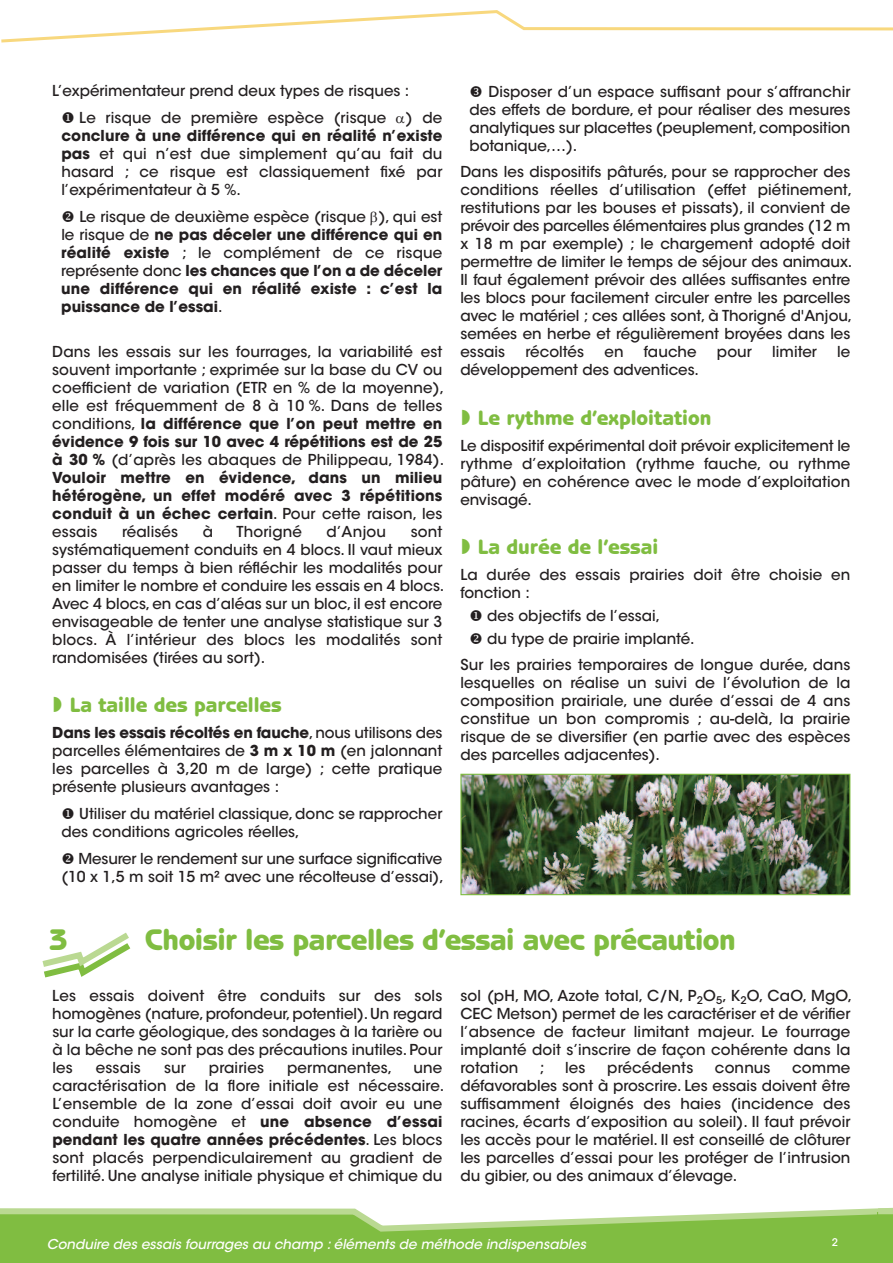
<style>
.page{position:relative;width:893px;height:1263px;background:#fff}
.page>*{position:absolute;margin:0;border:0;box-sizing:border-box;transform-origin:0 0}
.t1{font:800 30px "Benguiat Gothic Std";letter-spacing:-.015em;color:#80bd41}
.t2{font:800 21px "Benguiat Gothic Std";color:#80bd41}
.t3{font:500 15px/18px "ITC Avant Garde Std";color:#231f20}
.t4{font:700 15px/18px "ITC Avant Garde Std";letter-spacing:.005em;color:#231f20;text-align:justify}
.t5{font:italic 500 13.5px "ITC Avant Garde Std";color:#fff}
.t6{font:500 10.5px "ITC Avant Garde Std";color:#fff}
.s1{font-weight:700}
.s2{font-weight:500}
</style>
<div class="page">
<svg style="left:1px;top:10px;width:892px;height:33px"></svg>
<svg style="left:0;top:1207px;width:893px;height:56px;background:#94c75f"></svg>
<svg style="left:42px;top:932px;width:89px;height:46px"></svg>
<img style="left:462px;top:776px;width:386px;height:117px">
<div style="left:460px;top:774px;width:390px;height:121px;border:1px solid #80bd41"></div>
<p class="t3" style="left:52px;top:83px;width:359px">L’expérimentateur prend deux types de risques :</p>
<p class="t3" style="left:61px;top:110px;width:327px">◆ Le risque de première espèce (risque</p>
<p class="t3" style="left:406px;top:110px;width:38px">) de</p>
<p class="t3" style="left:61px;top:128px;width:383px;text-align:justify"><span class="s1">conclure à une différence qui en réalité n’existe pas</span> et qui n’est due simplement qu’au fait du hasard ; ce risque est classiquement fixé par l’expérimentateur à 5 %.</p>
<p class="t4" style="left:61px;top:209px;width:383px">❖ <span class="s2">Le risque de deuxième espèce (risque ), qui est le risque de</span> ne pas déceler une différence qui en réalité existe <span class="s2">; le complément de ce risque représente donc</span> les chances que l’on a de déceler une différence qui en réalité existe : c’est la puissance de l’essai<span class="s2">.</span></p>
<p class="t3" style="left:52px;top:344px;width:393px">Dans les essais sur les fourrages, la variabilité est souvent importante ; exprimée sur la base du CV ou coefficient de variation (ETR en % de la moyenne), elle est fréquemment de 8 à 10 %. Dans de telles conditions, <span class="s1">la différence que l’on peut mettre en évidence 9 fois sur 10 avec 4 répétitions est de 25 à 30 %</span> (d’après les abaques de Philippeau, 1984).<br><span class="s1">Vouloir mettre en évidence, dans un milieu hétérogène, un effet modéré avec 3 répétitions conduit à un échec certain</span>. Pour cette raison, les essais</p>
<p class="t3" style="left:122px;top:524px;width:58px">réalisés</p>
<p class="t3" style="left:203px;top:524px;width:12px">à</p>
<p class="t3" style="left:236px;top:524px;width:67px">Thorigné</p>
<p class="t3" style="left:327px;top:524px;width:61px">d’Anjou</p>
<p class="t3" style="left:52px;top:524px;width:393px;text-indent:358px">sont systématiquement conduits en 4 blocs. Il vaut mieux passer du temps à bien réfléchir les modalités pour en limiter le nombre et conduire les essais en 4 blocs.<br>Avec 4 blocs,en cas d’aléas sur un bloc,il est encore envisageable de tenter une analyse statistique sur 3 blocs. À l’intérieur des blocs les modalités sont randomisées (tirées au sort).</p>
<h2 class="t2" style="left:70px;top:697px;width:213px">La taille des parcelles</h2>
<p class="t3" style="left:52px;top:725px;width:392px;text-align:justify"><span class="s1">Dans les essais récoltés en fauche</span>,nous utilisons des parcelles élémentaires de <span class="s1">3 m x 10 m</span> (en jalonnant les parcelles à 3,20 m de large) ; cette pratique présente plusieurs avantages :</p>
<p class="t3" style="left:61px;top:806px;width:383px">◆ Utiliser du matériel classique,donc se rapprocher des conditions agricoles réelles,</p>
<p class="t3" style="left:61px;top:851px;width:384px">❖ Mesurer le rendement sur une surface significative (10 x 1,5 m soit 15 m² avec une récolteuse d’essai),</p>
<p class="t3" style="left:469px;top:84px;width:383px;text-align:justify;text-indent:19px">Disposer d’un espace suffisant pour s’affranchir des effets de bordure, et pour réaliser des mesures analytiques sur placettes (peuplement,composition botanique,…).</p>
<p class="t3" style="left:460px;top:164px;width:393px">Dans les dispositifs pâturés, pour se rapprocher des conditions réelles d’utilisation (effet piétinement, restitutions par les bouses et pissats), il convient de prévoir des parcelles élémentaires plus grandes (12 m x 18 m par exemple) ; le chargement adopté doit permettre de limiter le temps de séjour des animaux.<br>Il faut également prévoir des allées suffisantes entre les blocs pour facilement circuler entre les parcelles avec le matériel ; ces allées sont, à Thorigné d'Anjou, semées en herbe et régulièrement broyées dans les essais</p>
<p class="t3" style="left:525px;top:344px;width:60px">récoltés</p>
<p class="t3" style="left:604px;top:344px;width:21px">en</p>
<p class="t3" style="left:644px;top:344px;width:54px">fauche</p>
<p class="t3" style="left:717px;top:344px;width:36px">pour</p>
<p class="t3" style="left:772px;top:344px;width:46px">limiter</p>
<p class="t3" style="left:837px;top:344px;width:15px">le</p>
<p class="t3" style="left:460px;top:362px;width:240px">développement des adventices.</p>
<h2 class="t2" style="left:478px;top:410px;width:235px">Le rythme d’exploitation</h2>
<p class="t3" style="left:460px;top:438px;width:392px;text-align:justify">Le dispositif expérimental doit prévoir explicitement le rythme d’exploitation (rythme fauche, ou rythme pâture) en cohérence avec le mode d’exploitation envisagé.</p>
<h2 class="t2" style="left:478px;top:539px;width:182px">La durée de l’essai</h2>
<p class="t3" style="left:460px;top:567px;width:392px">La durée des essais prairies doit être choisie en fonction :</p>
<p class="t3" style="left:469px;top:608px;width:192px">◆ des objectifs de l’essai,</p>
<p class="t3" style="left:460px;top:626px;width:392px;line-height:26.5px;text-indent:9px">❖ du type de prairie implanté.<br>Sur les prairies temporaires de longue durée, dans</p>
<p class="t3" style="left:460px;top:675px;width:392px;text-align:justify">lesquelles on réalise un suivi de l’évolution de la composition prairiale, une durée d’essai de 4 ans constitue un bon compromis ; au-delà, la prairie risque de se diversifier (en partie avec des espèces des parcelles adjacentes).</p>
<h1 class="t1" style="left:49px;top:929px;width:20px">3</h1>
<h1 class="t1" style="left:145px;top:929px;width:593px">Choisir les parcelles d’essai avec précaution</h1>
<p class="t3" style="left:52px;top:988px;width:392px;text-align:justify">Les essais doivent être conduits sur des sols homogènes (nature,profondeur,potentiel).Un regard sur la carte géologique,des sondages à la tarière ou à la bêche ne sont pas des précautions inutiles. Pour les</p>
<p class="t3" style="left:460px;top:988px;width:393px">sol (pH, MO, Azote total, C/N, P<sub>2</sub>O<sub>5</sub>, K<sub>2</sub>O, CaO, MgO, CEC Metson) permet de les caractériser et de vérifier l’absence de facteur limitant majeur. Le fourrage implanté doit s’inscrire de façon cohérente dans la rotation</p>
<p class="t3" style="left:540px;top:1060px;width:6px">;</p>
<p class="t3" style="left:565px;top:1060px;width:22px">les</p>
<p class="t3" style="left:607px;top:1060px;width:88px">précédents</p>
<p class="t3" style="left:715px;top:1060px;width:57px">connus</p>
<p class="t3" style="left:96px;top:1060px;width:47px">essais</p>
<p class="t3" style="left:164px;top:1060px;width:23px">sur</p>
<p class="t3" style="left:209px;top:1060px;width:57px">prairies</p>
<p class="t3" style="left:287px;top:1060px;width:107px">permanentes,</p>
<p class="t3" style="left:52px;top:1060px;width:393px;text-indent:361px">une caractérisation de la flore initiale est nécessaire.<br>L’ensemble de la zone d’essai doit avoir eu une conduite homogène et <span class="s1">une absence d’essai pendant les quatre années précédentes</span>. Les blocs sont placés perpendiculairement au gradient de fertilité. Une analyse initiale physique et chimique du</p>
<p class="t3" style="left:460px;top:1060px;width:392px;text-align:justify;text-indent:332px">comme défavorables sont à proscrire. Les essais doivent être suffisamment éloignés des haies (incidence des racines, écarts d’exposition au soleil). Il faut prévoir les accès pour le matériel. Il est conseillé de clôturer les parcelles d’essai pour les protéger de l’intrusion du gibier, ou des animaux d’élevage.</p>
<p class="t5" style="left:47px;top:1238px;width:541px">Conduire des essais fourrages au champ : éléments de méthode indispensables</p>
<p class="t6" style="left:832px;top:1238px;width:8px">2</p>
</div>
